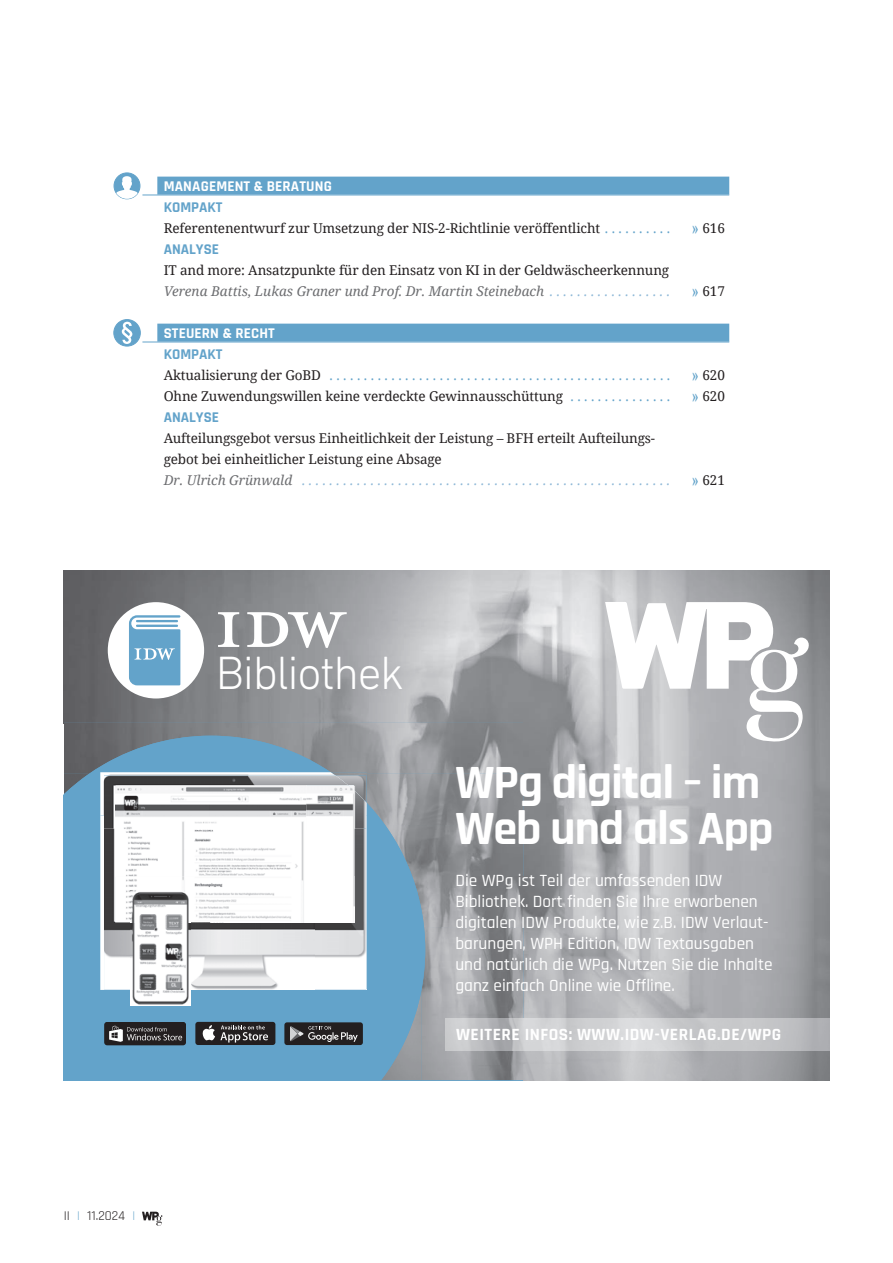
<style>
.page{position:relative;width:893px;height:1263px;background:#fff}
.page>*{position:absolute;margin:0;border:0;box-sizing:border-box;transform-origin:0 0}
.t1{font:700 48.3px/45.9px "Rajdhani";letter-spacing:-.02em;color:#fff}
.t2{font:300 47.55px "DIN Next LT Pro";letter-spacing:-.03em;color:#fff}
.t3{font:500 17.4px/21px "Rajdhani";color:#fff}
.t4{font:700 17.4px "Rajdhani";letter-spacing:.03em;color:#fff}
.t5{font:700 15px "Rajdhani";letter-spacing:.01em;color:#fff}
.t6{font:700 15px "Rajdhani";color:#63a3ca}
.t7{font:13.5px/21px "Noto Serif";letter-spacing:-.01em;color:#231f20}
.t8{font:13.5px "Rajdhani";color:#231f20}
.s1{color:#63a3ca}
.s2{font-size:20.25px;color:#63a3ca}
.s3{font-style:italic;color:#6c6d70}
.s4{font-style:italic;color:#90b9d8}
</style>
<div class="page">
<svg style="left:142px;top:1212px;width:20px;height:13px"></svg>
<div style="left:157px;top:177px;width:572px;height:18px;background:#63a3ca"></div>
<hr style="left:142px;top:195px;width:587px;height:1px;background:#63a3ca">
<div style="left:157px;top:324px;width:572px;height:18px;background:#63a3ca"></div>
<hr style="left:142px;top:342px;width:587px;height:1px;background:#63a3ca">
<div style="left:114px;top:173px;width:26px;height:26px;background:#63a3ca;border-radius:50%"></div>
<div style="left:114px;top:172px;width:26px;height:27px;border:1px solid #63a3ca;border-radius:50%"></div>
<svg style="left:116px;top:176px;width:22px;height:23px"></svg>
<div style="left:114px;top:320px;width:26px;height:26px;background:#63a3ca;border-radius:50%"></div>
<div style="left:114px;top:319px;width:27px;height:27px;border:1px solid #63a3ca;border-radius:50%"></div>
<svg style="left:122px;top:322px;width:10px;height:22px"></svg>
<img style="left:64px;top:570px;width:153px;height:153px">
<img style="left:217px;top:570px;width:612px;height:153px">
<img style="left:64px;top:723px;width:459px;height:51px">
<img style="left:523px;top:723px;width:153px;height:296px">
<img style="left:425px;top:774px;width:98px;height:51px">
<img style="left:425px;top:825px;width:98px;height:102px">
<img style="left:425px;top:927px;width:98px;height:153px">
<svg style="left:605px;top:602px;width:204px;height:140px"></svg>
<img style="left:445px;top:1019px;width:384px;height:31px">
<svg style="left:64px;top:736px;width:361px;height:344px;background:#6d9ebd"></svg>
<svg style="left:247px;top:612px;width:100px;height:36px"></svg>
<svg style="left:218px;top:612px;width:21px;height:35px"></svg>
<div style="left:108px;top:602px;width:96px;height:96px;background:#fff;border-radius:50%"></div>
<svg style="left:129px;top:615px;width:51px;height:70px;background:#7bb1d2"></svg>
<img style="left:100px;top:772px;width:267px;height:43px">
<img style="left:100px;top:815px;width:31px;height:175px">
<img style="left:314px;top:815px;width:53px;height:175px">
<img style="left:190px;top:989px;width:124px;height:1px">
<img style="left:104px;top:775px;width:262px;height:54px">
<img style="left:104px;top:829px;width:27px;height:160px">
<img style="left:314px;top:829px;width:52px;height:160px">
<img style="left:190px;top:922px;width:71px;height:67px">
<img style="left:261px;top:922px;width:53px;height:67px">
<img style="left:115px;top:785px;width:96px;height:91px">
<img style="left:211px;top:785px;width:143px;height:91px">
<img style="left:115px;top:876px;width:239px;height:46px">
<img style="left:131px;top:922px;width:59px;height:83px">
<img style="left:131px;top:891px;width:59px;height:31px">
<div style="left:195px;top:1022px;width:80px;height:23px;background:#231f20;border-radius:3px"></div>
<svg style="left:202px;top:1025px;width:66px;height:17px"></svg>
<div style="left:284px;top:1022px;width:79px;height:23px;background:#231f20;border-radius:3px"></div>
<svg style="left:290px;top:1026px;width:68px;height:16px"></svg>
<div style="left:104px;top:1022px;width:82px;height:23px;background:#231f20;border-radius:3px"></div>
<svg style="left:109px;top:1025px;width:73px;height:17px"></svg>
<p class="t5" style="left:164px;top:177px;width:170px">MANAGEMENT &amp; BERATUNG</p>
<p class="t6" style="left:164px;top:198px;width:60px">KOMPAKT</p>
<p class="t7" style="left:164px;top:217px;width:563px">Referentenentwurf zur Umsetzung der NIS-2-Richtlinie veröffentlicht <span class="s1">. . . . . . . . . .</span> <span class="s2">»</span> 616</p>
<p class="t6" style="left:164px;top:240px;width:57px">ANALYSE</p>
<p class="t7" style="left:164px;top:259px;width:563px">IT and more: Ansatzpunkte für den Einsatz von KI in der Geldwäscheerkennung<br><span class="s3">Verena Battis, Lukas Graner und Prof. Dr. Martin Steinebach</span> <span class="s4">. . . . . . . . . . . . . . . . . .</span> <span class="s2">»</span> 617</p>
<p class="t5" style="left:164px;top:324px;width:113px">STEUERN &amp; RECHT</p>
<p class="t6" style="left:164px;top:345px;width:60px">KOMPAKT</p>
<p class="t7" style="left:164px;top:364px;width:563px">Aktualisierung der GoBD <span class="s1">. . . . . . . . . . . . . . . . . . . . . . . . . . . . . . . . . . . . . . . . . . . . . . . . . .</span> <span class="s2">»</span> 620<br>Ohne Zuwendungswillen keine verdeckte Gewinnausschüttung <span class="s1">. . . . . . . . . . . . . . .</span> <span class="s2">»</span> 620</p>
<p class="t6" style="left:164px;top:408px;width:57px">ANALYSE</p>
<p class="t7" style="left:164px;top:427px;width:563px">Aufteilungsgebot versus Einheitlichkeit der Leistung – BFH erteilt Aufteilungs-<br>gebot bei einheitlicher Leistung eine Absage<br><span class="s3">Dr. Ulrich Grünwald</span> <span class="s4">. . . . . . . . . . . . . . . . . . . . . . . . . . . . . . . . . . . . . . . . . . . . . . . . . . . . . .</span> <span class="s2">»</span> 621</p>
<h2 class="t2" style="left:216px;top:644px;width:190px">Bibliothek</h2>
<h1 class="t1" style="left:455px;top:760px;width:320px">WPg digital – im<br>Web und als App</h1>
<p class="t3" style="left:455px;top:870px;width:319px">Die WPg ist Teil der umfassenden IDW Bibliothek. Dort finden Sie Ihre erworbenen digitalen IDW Produkte, wie z.B. IDW Verlaut&shy;barungen, WPH Edition, IDW Textausgaben und natürlich die WPg. Nutzen Sie die Inhalte ganz einfach Online wie Offline.</p>
<p class="t4" style="left:456px;top:1024px;width:327px">WEITERE INFOS: WWW.IDW-VERLAG.DE/WPG</p>
<p class="t8" style="left:64px;top:1208px;width:73px">II <span class="s1">|</span> 11.2024 <span class="s1">|</span></p>
</div>
